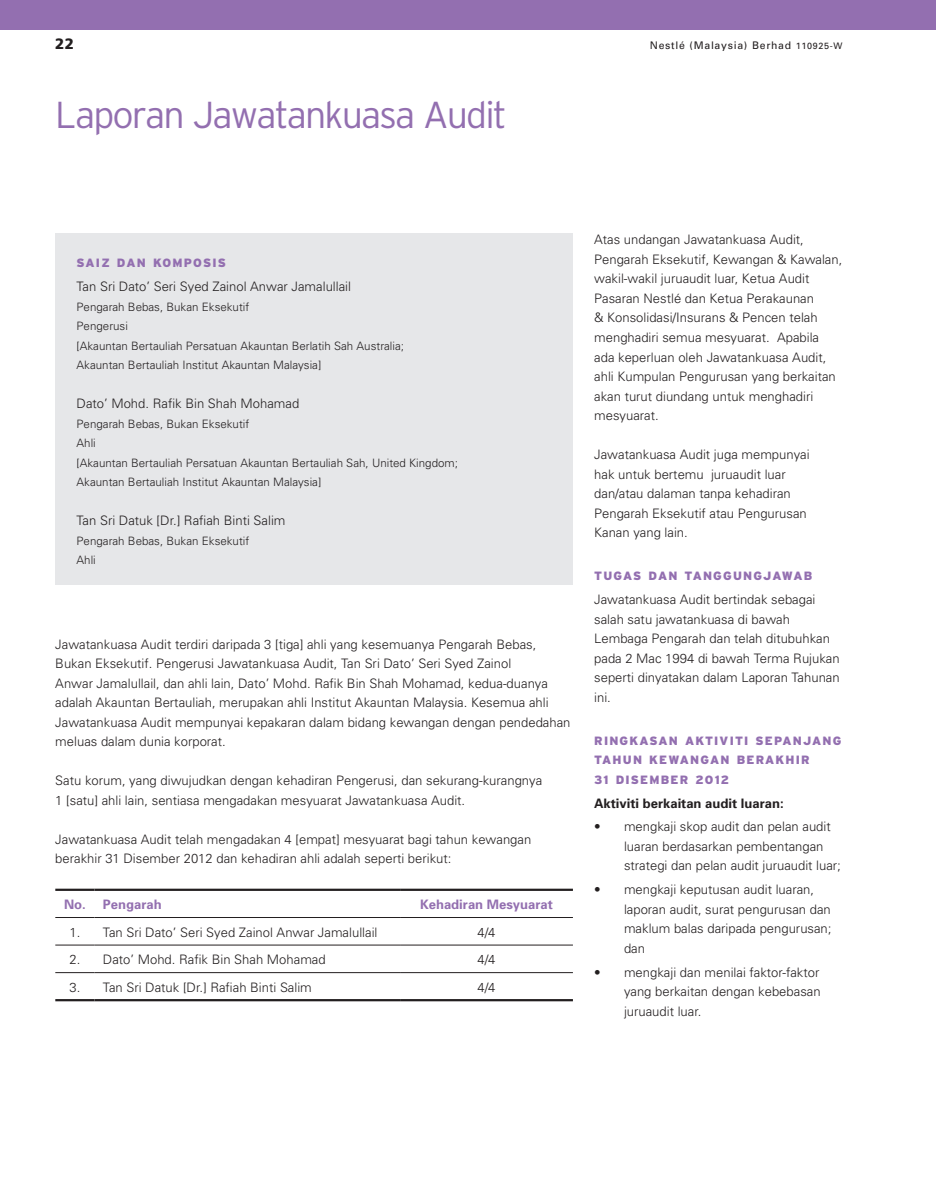
<style>
.page{position:relative;width:936px;height:1191px;background:#fff}
.page>*{position:absolute;margin:0;border:0;box-sizing:border-box;transform-origin:0 0}
.t1{font:300 37.5px "Interstate";letter-spacing:-.05em;color:#936fb0}
.t2{font:900 15px "Frutiger";color:#231f20}
.t3{font:300 13.05px/19.5px "Univers";color:#231f20}
.t4{font:700 13.05px "Univers";color:#936fb0}
.t5{font:700 13.05px "Univers";color:#231f20}
.t6{font:900 12px/19.5px "Interstate";letter-spacing:.1em;color:#936fb0}
.t7{font:300 11.55px/19.5px "Univers";color:#231f20}
.t8{font:10.5px "Univers";letter-spacing:.07em;color:#231f20}
.s1{font-size:9px}
</style>
<div class="page">
<div style="left:55px;top:233px;width:518px;height:352px;background:#e6e7e9"></div>
<hr style="left:55px;top:944px;width:39px;height:1px;background:#231f20">
<hr style="left:94px;top:944px;width:306px;height:1px;background:#231f20">
<hr style="left:400px;top:944px;width:173px;height:1px;background:#231f20">
<hr style="left:55px;top:972px;width:39px;height:1px;background:#231f20">
<hr style="left:94px;top:972px;width:306px;height:1px;background:#231f20">
<hr style="left:400px;top:972px;width:173px;height:1px;background:#231f20">
<hr style="left:55px;top:888px;width:39px;height:3px;background:#231f20">
<hr style="left:94px;top:888px;width:306px;height:3px;background:#231f20">
<hr style="left:400px;top:888px;width:173px;height:3px;background:#231f20">
<hr style="left:55px;top:999px;width:39px;height:2px;background:#231f20">
<hr style="left:94px;top:999px;width:306px;height:2px;background:#231f20">
<hr style="left:400px;top:999px;width:173px;height:2px;background:#231f20">
<hr style="left:55px;top:917px;width:39px;height:1px;background:#231f20">
<hr style="left:94px;top:917px;width:306px;height:1px;background:#231f20">
<hr style="left:400px;top:917px;width:173px;height:1px;background:#231f20">
<div style="left:0;top:0;width:935px;height:30px;background:#936fb0"></div>
<p class="t2" style="left:55px;top:34px;width:20px">22</p>
<p class="t8" style="left:649px;top:39px;width:194px">Nestlé (Malaysia) Berhad <span class="s1">110925-W</span></p>
<p class="t1" style="left:55px;top:93px;width:453px">Laporan Jawatankuasa Audit</p>
<p class="t6" style="left:77px;top:253px;width:151px">SAIz DAN KOMPOSIS</p>
<p class="t3" style="left:77px;top:276px;width:276px">Tan Sri Dato’ Seri Syed Zainol Anwar Jamalullail</p>
<p class="t7" style="left:77px;top:296px;width:329px">Pengarah Bebas, Bukan Eksekutif<br>Pengerusi<br>[Akauntan Bertauliah Persatuan Akauntan Berlatih Sah Australia; Akauntan Bertauliah Institut Akauntan Malaysia]</p>
<p class="t3" style="left:77px;top:393px;width:224px">Dato’ Mohd. Rafik Bin Shah Mohamad</p>
<p class="t7" style="left:77px;top:413px;width:383px">Pengarah Bebas, Bukan Eksekutif<br>Ahli<br>[Akauntan Bertauliah Persatuan Akauntan Bertauliah Sah, United Kingdom; Akauntan Bertauliah Institut Akauntan Malaysia]</p>
<p class="t3" style="left:77px;top:510px;width:210px">Tan Sri Datuk [Dr.] Rafiah Binti Salim</p>
<p class="t7" style="left:77px;top:530px;width:174px">Pengarah Bebas, Bukan Eksekutif<br>Ahli</p>
<p class="t3" style="left:55px;top:634px;width:516px">Jawatankuasa Audit terdiri daripada 3 [tiga] ahli yang kesemuanya Pengarah Bebas, Bukan Eksekutif. Pengerusi Jawatankuasa Audit, Tan Sri Dato’ Seri Syed Zainol<br>Anwar Jamalullail, dan ahli lain, Dato’ Mohd. Rafik Bin Shah Mohamad, kedua-duanya adalah Akauntan Bertauliah, merupakan ahli Institut Akauntan Malaysia. Kesemua ahli Jawatankuasa Audit mempunyai kepakaran dalam bidang kewangan dengan pendedahan meluas dalam dunia korporat.</p>
<p class="t3" style="left:55px;top:770px;width:488px">Satu korum, yang diwujudkan dengan kehadiran Pengerusi, dan sekurang-kurangnya<br>1 [satu] ahli lain, sentiasa mengadakan mesyuarat Jawatankuasa Audit.</p>
<p class="t3" style="left:55px;top:829px;width:477px">Jawatankuasa Audit telah mengadakan 4 [empat] mesyuarat bagi tahun kewangan berakhir 31 Disember 2012 dan kehadiran ahli adalah seperti berikut:</p>
<p class="t4" style="left:64px;top:896px;width:99px">No. Pengarah</p>
<p class="t4" style="left:420px;top:896px;width:134px">Kehadiran Mesyuarat</p>
<p class="t3" style="left:69px;top:921px;width:309px">1. Tan Sri Dato’ Seri Syed Zainol Anwar Jamalullail</p>
<p class="t3" style="left:477px;top:921px;width:20px">4/4</p>
<p class="t3" style="left:69px;top:949px;width:258px">2. Dato’ Mohd. Rafik Bin Shah Mohamad</p>
<p class="t3" style="left:477px;top:949px;width:20px">4/4</p>
<p class="t3" style="left:69px;top:977px;width:244px">3. Tan Sri Datuk [Dr.] Rafiah Binti Salim</p>
<p class="t3" style="left:477px;top:977px;width:20px">4/4</p>
<p class="t3" style="left:594px;top:230px;width:250px">Atas undangan Jawatankuasa Audit, Pengarah Eksekutif, Kewangan &amp; Kawalan, wakil-wakil juruaudit luar, Ketua Audit Pasaran Nestlé dan Ketua Perakaunan<br>&amp; Konsolidasi/Insurans &amp; Pencen telah menghadiri semua mesyuarat. Apabila ada keperluan oleh Jawatankuasa Audit, ahli Kumpulan Pengurusan yang berkaitan akan turut diundang untuk menghadiri mesyuarat.</p>
<p class="t3" style="left:594px;top:444px;width:217px">Jawatankuasa Audit juga mempunyai hak untuk bertemu juruaudit luar dan/atau dalaman tanpa kehadiran<br>Pengarah Eksekutif atau Pengurusan<br>Kanan yang lain.</p>
<p class="t6" style="left:594px;top:566px;width:219px">TUGAS DAN TANGGUNGJAWAB</p>
<p class="t3" style="left:594px;top:589px;width:247px">Jawatankuasa Audit bertindak sebagai salah satu jawatankuasa di bawah<br>Lembaga Pengarah dan telah ditubuhkan pada 2 Mac 1994 di bawah Terma Rujukan seperti dinyatakan dalam Laporan Tahunan ini.</p>
<p class="t6" style="left:594px;top:731px;width:249px">RINGKASAN AKTIVITI SEPANJANG<br>TAHUN KEWANGAN BERAKHIR<br>31 DISEMBER 2012</p>
<p class="t5" style="left:594px;top:794px;width:191px">Aktiviti berkaitan audit luaran:</p>
<p class="t3" style="left:624px;top:816px;width:218px;text-indent:-30px">• mengkaji skop audit dan pelan audit luaran berdasarkan pembentangan strategi dan pelan audit juruaudit luar;</p>
<p class="t3" style="left:624px;top:879px;width:209px;text-indent:-30px">• mengkaji keputusan audit luaran, laporan audit, surat pengurusan dan maklum balas daripada pengurusan; dan</p>
<p class="t3" style="left:624px;top:961px;width:198px;text-align:justify;text-indent:-30px">• mengkaji dan menilai faktor-faktor yang berkaitan dengan kebebasan juruaudit luar.</p>
</div>
